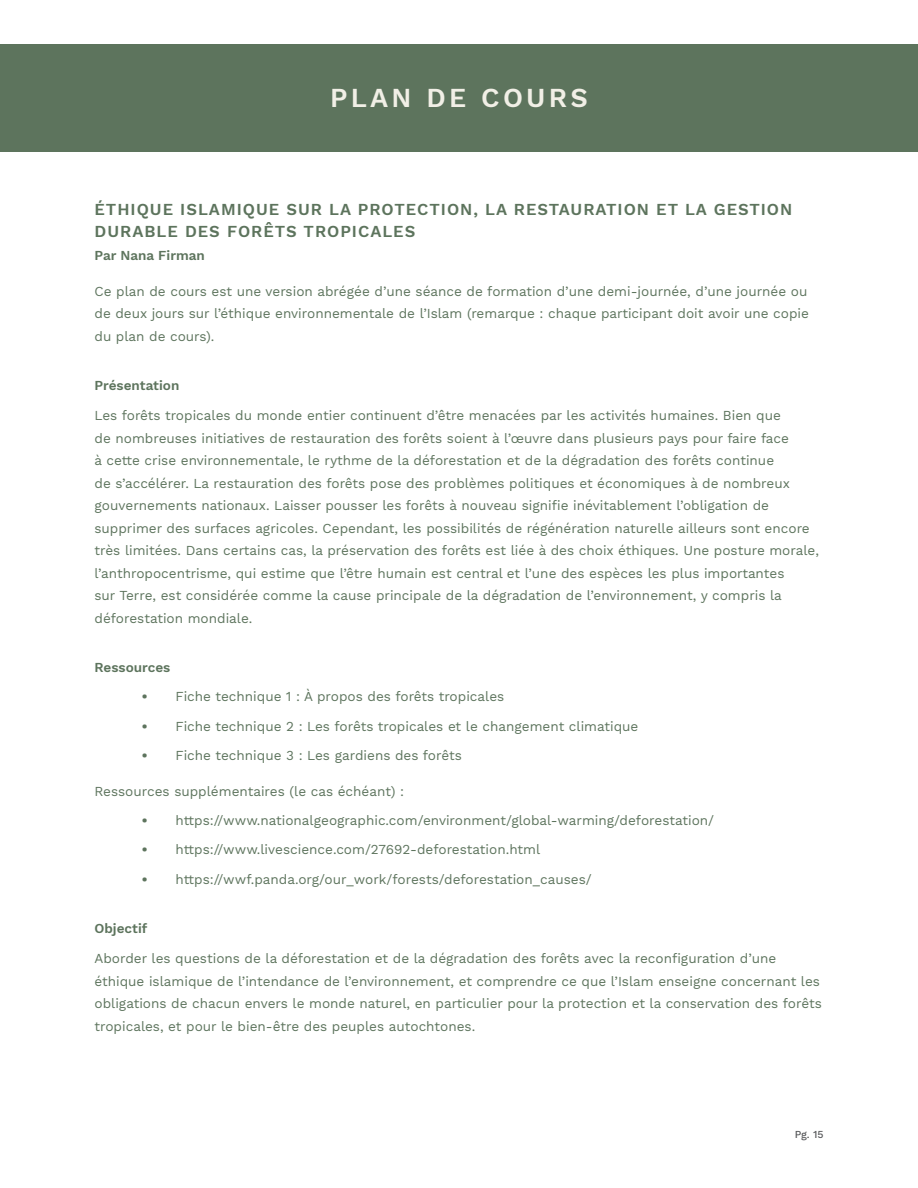
<style>
.page{position:relative;width:918px;height:1188px;background:#fff}
.page>*{position:absolute;margin:0;border:0;box-sizing:border-box;transform-origin:0 0}
.Section_header{font:600 27px "Work Sans";letter-spacing:.12em;color:#f1efe6}
.Subheading{font:600 16.5px/22.5px "Work Sans";letter-spacing:.06em;color:#5d745d}
.Normal_body{font:13.5px/22.5px "Work Sans";color:#5d745d}
.Normal_body-2{font:600 13.5px "Work Sans";color:#5d745d}
.Subheading-2{font:600 13.5px "Work Sans";color:#5d745d}
.t1{font:500 10.5px "Work Sans";color:#57585a}
.s1{font-weight:700}
</style>
<div class="page">
<div style="left:0;top:44px;width:918px;height:108px;background:#5d745d"></div>
<p class="Section_header" style="left:330px;top:82px;width:259px">PLAN DE COURS</p>
<p class="Subheading" style="left:94px;top:198px;width:699px">ÉTHIQUE ISLAMIQUE SUR LA PROTECTION, LA RESTAURATION ET LA GESTION<br>DURABLE DES FORÊTS TROPICALES</p>
<p class="Subheading-2" style="left:94px;top:247px;width:112px">Par Nana Firman</p>
<p class="Normal_body" style="left:94px;top:280px;width:716px;text-align:justify">Ce plan de cours est une version abrégée d’une séance de formation d’une demi-journée, d’une journée ou de deux jours sur l’éthique environnementale de l’Islam (remarque : chaque participant doit avoir une copie du plan de cours).</p>
<p class="Normal_body-2" style="left:94px;top:378px;width:86px">Présentation</p>
<p class="Normal_body" style="left:94px;top:405px;width:726px">Les forêts tropicales du monde entier continuent d’être menacées par les activités humaines. Bien que<br>de nombreuses initiatives de restauration des forêts soient à l’œuvre dans plusieurs pays pour faire face<br>à cette crise environnementale, le rythme de la déforestation et de la dégradation des forêts continue<br>de s’accélérer. La restauration des forêts pose des problèmes politiques et économiques à de nombreux gouvernements nationaux. Laisser pousser les forêts à nouveau signifie inévitablement l’obligation de supprimer des surfaces agricoles. Cependant, les possibilités de régénération naturelle ailleurs sont encore très limitées. Dans certains cas, la préservation des forêts est liée à des choix éthiques. Une posture morale, l’anthropocentrisme, qui estime que l’être humain est central et l’une des espèces les plus importantes<br>sur Terre, est considérée comme la cause principale de la dégradation de l’environnement, y compris la déforestation mondiale.</p>
<p class="Normal_body-2" style="left:94px;top:660px;width:77px">Ressources</p>
<p class="Normal_body" style="left:142px;top:686px;width:364px"><span class="s1">•</span> Fiche technique 1 : À propos des forêts tropicales</p>
<p class="Normal_body" style="left:142px;top:715px;width:498px"><span class="s1">•</span> Fiche technique 2 : Les forêts tropicales et le changement climatique</p>
<p class="Normal_body" style="left:142px;top:744px;width:322px"><span class="s1">•</span> Fiche technique 3 : Les gardiens des forêts</p>
<p class="Normal_body" style="left:94px;top:780px;width:311px">Ressources supplémentaires (le cas échéant) :</p>
<p class="Normal_body" style="left:142px;top:810px;width:574px"><span class="s1">•</span> https://www.nationalgeographic.com/environment/global-warming/deforestation/</p>
<p class="Normal_body" style="left:142px;top:839px;width:400px"><span class="s1">•</span> https://www.livescience.com/27692-deforestation.html</p>
<p class="Normal_body" style="left:142px;top:868px;width:452px"><span class="s1">•</span> https://wwf.panda.org/our_work/forests/deforestation_causes/</p>
<p class="Normal_body-2" style="left:94px;top:921px;width:54px">Objectif</p>
<p class="Normal_body" style="left:94px;top:948px;width:729px">Aborder les questions de la déforestation et de la dégradation des forêts avec la reconfiguration d’une éthique islamique de l’intendance de l’environnement, et comprendre ce que l’Islam enseigne concernant les obligations de chacun envers le monde naturel, en particulier pour la protection et la conservation des forêts tropicales, et pour le bien-être des peuples autochtones.</p>
<p class="t1" style="left:795px;top:1128px;width:30px">Pg. 15</p>
</div>
